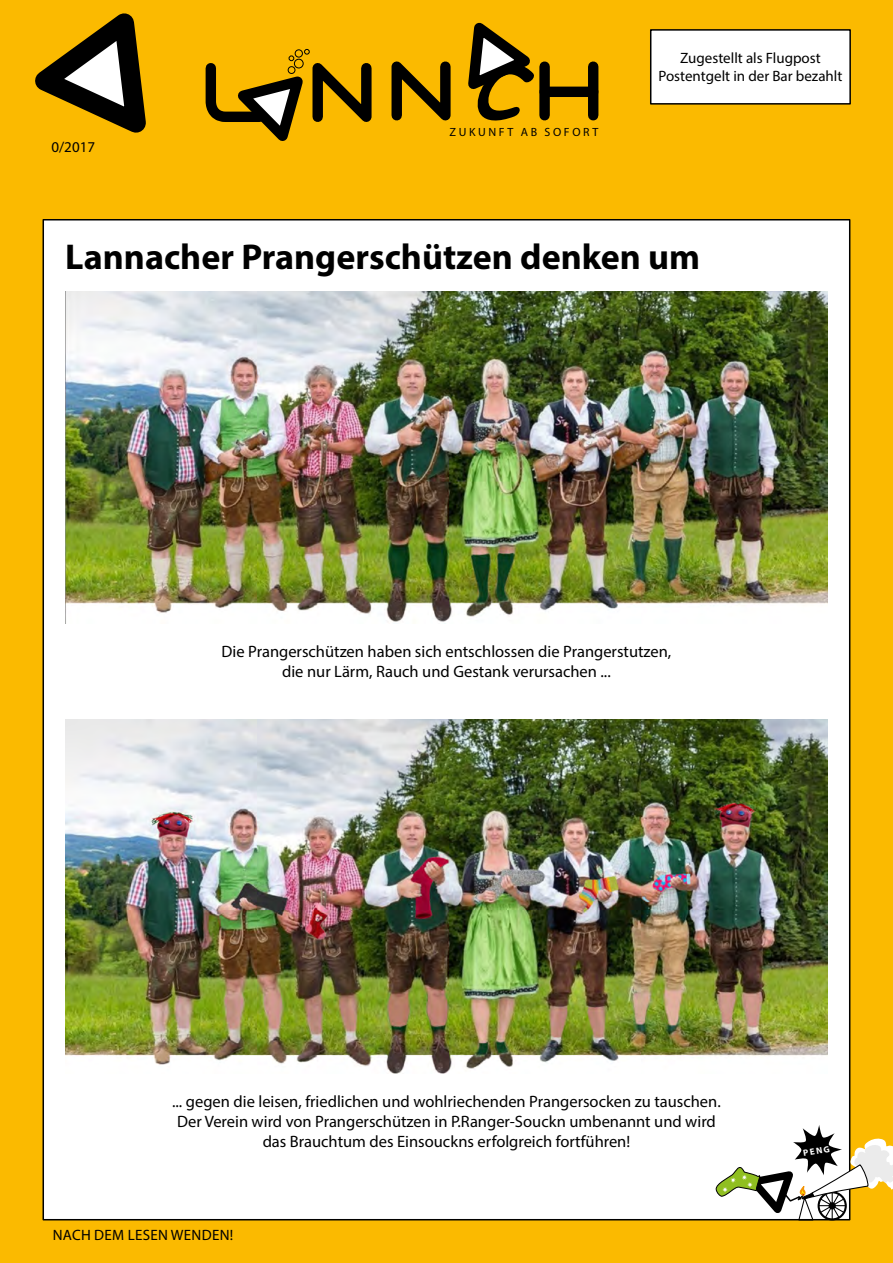
<style>
.page{position:relative;width:893px;height:1263px;background:#fbba00}
.page>*{position:absolute;margin:0;border:0;box-sizing:border-box;transform-origin:0 0}
.t1{font:700 36px "Myriad Pro";color:#000}
.t2{font:16.5px/19.8px "Myriad Pro";color:#000;text-align:center}
.t3{font:15px/18px "Myriad Pro";color:#000;text-align:center}
.t4{font:15px "Myriad Pro";letter-spacing:.02em;color:#000}
.t5{font:11.85px "Myriad Pro";letter-spacing:.22em;color:#000}
.t6{font:700 9px "Myriad Pro";color:#fff}
</style>
<div class="page">
<svg style="left:391px;top:22px;width:166px;height:99px"></svg>
<div style="left:539px;top:67px;width:11px;height:48px;background:#000"></div>
<div style="left:545px;top:87px;width:48px;height:10px;background:#000"></div>
<div style="left:588px;top:67px;width:10px;height:48px;background:#000"></div>
<div style="left:651px;top:30px;width:199px;height:74px;background:#fff"></div>
<div style="left:650px;top:29px;width:201px;height:76px;border:2px solid #000"></div>
<svg style="left:205px;top:48px;width:167px;height:93px"></svg>
<div style="left:295px;top:50px;width:8px;height:7px;border:1px solid #000;border-radius:50%"></div>
<div style="left:294px;top:59px;width:9px;height:9px;border:1px solid #000;border-radius:50%"></div>
<svg style="left:35px;top:13px;width:111px;height:120px"></svg>
<div style="left:43px;top:220px;width:807px;height:1000px;background:#fff"></div>
<img style="left:65px;top:291px;width:763px;height:333px">
<img style="left:65px;top:720px;width:763px;height:354px">
<svg style="left:715px;top:1125px;width:178px;height:96px"></svg>
<p class="t3" style="left:51px;top:138px;width:45px">0/2017</p>
<p class="t5" style="left:449px;top:124px;width:150px">ZUKUNFT AB SOFORT</p>
<p class="t3" style="left:658px;top:49px;width:185px">Zugestellt als Flugpost<br>Postentgelt in der Bar bezahlt</p>
<h1 class="t1" style="left:65px;top:233px;width:636px">Lannacher Prangerschützen denken um</h1>
<p class="t2" style="left:222px;top:642px;width:451px">Die Prangerschützen haben sich entschlossen die Prangerstutzen, die nur Lärm, Rauch und Gestank verursachen ...</p>
<p class="t2" style="left:172px;top:1092px;width:550px">... gegen die leisen, friedlichen und wohlriechenden Prangersocken zu tauschen.<br>Der Verein wird von Prangerschützen in P.Ranger-Souckn umbenannt und wird das Brauchtum des Einsouckns erfolgreich fortführen!</p>
<p class="t4" style="left:53px;top:1226px;width:182px">NACH DEM LESEN WENDEN!</p>
<p class="t6" style="left:802px;top:1147px;width:28px;rotate:-10deg">PENG</p>
</div>
